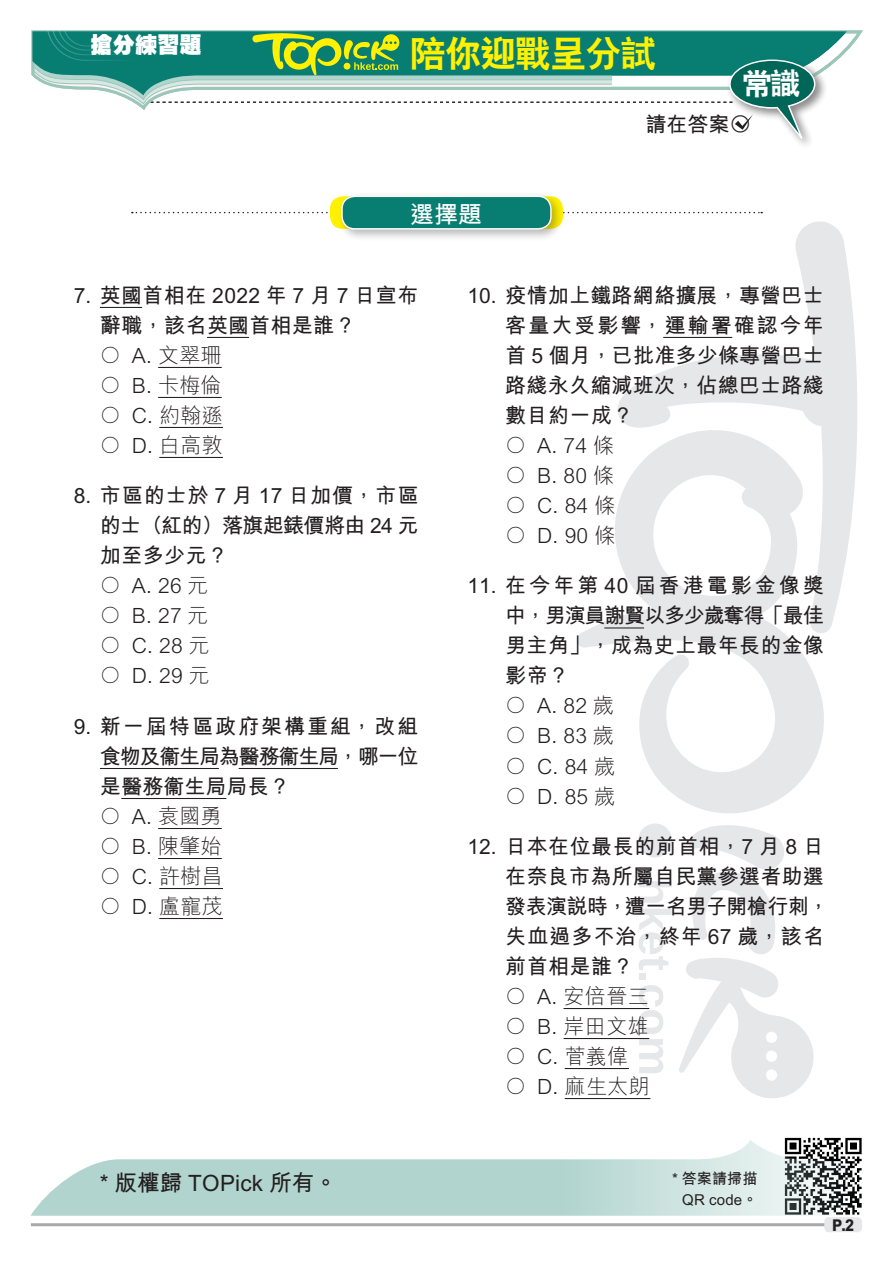
<style>
.page{position:relative;width:893px;height:1263px;background:#fff}
.page>*{position:absolute;margin:0;border:0;box-sizing:border-box;transform-origin:0 0}
.小題eq{font:36px "C Hei 2 Xbold HKSCS";letter-spacing:-.025em;color:#fff101}
.內文{font:30px "C Hei 2 Xbold HKSCS";color:#fff}
.增值題et{font:24px "M Hei Bold HKSCS";color:#fff}
.sf_內文{font:22.5px "M Hei Bold HKSCS";letter-spacing:.01em;color:#231f20}
.小題{font:22.2px "C Hei Ultra Bold HKSCS";color:#fff}
.Ex_Questions{font:21px/30px "M Hei Bold HKSCS";letter-spacing:.01em;color:#231f20;text-align:justify}
.Ex_Questions-2{font:21px "M Hei Light HKSCS";letter-spacing:.01em;color:#231f20}
.Ex_Questions-3{font:21px/30px "M Hei Bold HKSCS";letter-spacing:-.055em;color:#231f20}
.Ex_Questions-4{font:21px/30px "M Hei Bold HKSCS";letter-spacing:-.03em;color:#231f20}
.Ex_Questions-5{font:21px "M Hei Bold HKSCS";letter-spacing:.045em;color:#231f20}
.Ex_Questions-6{font:21px "M Hei Bold HKSCS";letter-spacing:.145em;color:#231f20}
.Ex_Questions-7{font:21px "M Hei Bold HKSCS";letter-spacing:.095em;color:#231f20}
._9_5pt撰文eq{font:21px "M Hei Bold HKSCS";color:#231f20}
.t1{font:16.2px "M Hei Xbold HKSCS";color:#231f20;scale:.9 1}
.sf_內文-2{font:15px "M Hei Bold HKSCS";letter-spacing:.01em;color:#231f20}
.s1{font-size:21.3px}
</style>
<div class="page">
<svg style="left:639px;top:881px;width:33px;height:22px"></svg>
<svg style="left:639px;top:909px;width:33px;height:61px"></svg>
<div style="left:639px;top:974px;width:7px;height:6px;background:#e6e7e9"></div>
<svg style="left:639px;top:985px;width:24px;height:88px"></svg>
<div style="left:638px;top:823px;width:34px;height:34px;background:#e6e7e9;border-radius:50%"></div>
<svg style="left:679px;top:825px;width:135px;height:273px"></svg>
<svg style="left:617px;top:221px;width:240px;height:411px"></svg>
<svg style="left:577px;top:430px;width:248px;height:383px"></svg>
<img style="left:784px;top:1137px;width:78px;height:71px">
<svg style="left:30px;top:1140px;width:831px;height:76px;fill:#b4d5cf"></svg>
<hr style="left:31px;top:1223px;width:831px;height:3px;background:#a8a9ad">
<div style="left:824px;top:1217px;width:38px;height:15px;background:#e6e7e9;border-radius:4px"></div>
<svg style="left:816px;top:31px;width:31px;height:38px"></svg>
<div style="left:726px;top:56px;width:101px;height:94px;background:#231f20;opacity:.32"></div>
<hr style="left:100px;top:307px;width:42px;height:1px;background:#231f20">
<hr style="left:207px;top:337px;width:42px;height:1px;background:#231f20">
<hr style="left:158px;top:367px;width:64px;height:1px;background:#231f20">
<hr style="left:158px;top:397px;width:64px;height:1px;background:#231f20">
<hr style="left:159px;top:427px;width:64px;height:1px;background:#231f20">
<hr style="left:159px;top:457px;width:64px;height:1px;background:#231f20">
<hr style="left:100px;top:768px;width:119px;height:1px;background:#231f20">
<hr style="left:239px;top:768px;width:99px;height:1px;background:#231f20">
<hr style="left:121px;top:798px;width:105px;height:1px;background:#231f20">
<hr style="left:158px;top:828px;width:64px;height:1px;background:#231f20">
<hr style="left:158px;top:858px;width:64px;height:1px;background:#231f20">
<hr style="left:159px;top:888px;width:64px;height:1px;background:#231f20">
<hr style="left:159px;top:918px;width:64px;height:1px;background:#231f20">
<hr style="left:663px;top:337px;width:69px;height:1px;background:#231f20">
<hr style="left:604px;top:627px;width:40px;height:1px;background:#231f20">
<hr style="left:564px;top:1008px;width:85px;height:1px;background:#231f20">
<hr style="left:564px;top:1038px;width:85px;height:1px;background:#231f20">
<hr style="left:565px;top:1068px;width:64px;height:1px;background:#231f20">
<hr style="left:565px;top:1098px;width:85px;height:1px;background:#231f20">
<svg style="left:31px;top:30px;width:785px;height:117px"></svg>
<svg style="left:132px;top:212px;width:630px;height:1px"></svg>
<div style="left:330px;top:196px;width:233px;height:33px;background:#fff101;border-radius:13px"></div>
<div style="left:337px;top:192px;width:227px;height:50px;background:#231f20;opacity:.32"></div>
<div style="left:342px;top:196px;width:209px;height:33px;background:#087e72;border-radius:13px"></div>
<div style="left:341px;top:196px;width:211px;height:34px;border:1px solid #fff;border-radius:13px"></div>
<p class="小題" style="left:91px;top:30px;width:113px">搶分練習題</p>
<p class="小題eq" style="left:410px;top:30px;width:248px">陪你迎戰呈分試</p>
<p class="內文" style="left:742px;top:64px;width:60px">常識</p>
<p class="增值題et" style="left:410px;top:197px;width:73px">選擇題</p>
<p class="_9_5pt撰文eq" style="left:646px;top:109px;width:107px">請在答案<span class="s1">○</span></p>
<p class="Ex_Questions" style="left:74px;top:279px;width:346px">7. 英國首相在 2022 年 7 月 7 日宣布</p>
<p class="Ex_Questions" style="left:100px;top:309px;width:257px">辭職，該名英國首相是誰？</p>
<p class="Ex_Questions-2" style="left:100px;top:340px;width:123px">○ A. 文翠珊</p>
<p class="Ex_Questions-2" style="left:100px;top:370px;width:123px">○ B. 卡梅倫</p>
<p class="Ex_Questions-2" style="left:100px;top:400px;width:124px">○ C. 約翰遜</p>
<p class="Ex_Questions-2" style="left:100px;top:430px;width:124px">○ D. 白高敦</p>
<p class="Ex_Questions-5" style="left:74px;top:480px;width:346px">8. 市區的士於 7 月 17 日加價，市區</p>
<p class="Ex_Questions-4" style="left:100px;top:509px;width:320px">的士（紅的）落旗起錶價將由 24 元加至多少元？</p>
<p class="Ex_Questions-2" style="left:100px;top:571px;width:110px">○ A. 26 元</p>
<p class="Ex_Questions-2" style="left:100px;top:601px;width:110px">○ B. 27 元</p>
<p class="Ex_Questions-2" style="left:100px;top:631px;width:111px">○ C. 28 元</p>
<p class="Ex_Questions-2" style="left:100px;top:661px;width:111px">○ D. 29 元</p>
<p class="Ex_Questions-7" style="left:74px;top:711px;width:346px">9. 新一屆特區政府架構重組，改組</p>
<p class="Ex_Questions-3" style="left:100px;top:740px;width:320px">食物及衞生局為醫務衞生局，哪一位是醫務衞生局局長？</p>
<p class="Ex_Questions-2" style="left:100px;top:801px;width:123px">○ A. 袁國勇</p>
<p class="Ex_Questions-2" style="left:100px;top:831px;width:123px">○ B. 陳肇始</p>
<p class="Ex_Questions-2" style="left:100px;top:861px;width:124px">○ C. 許樹昌</p>
<p class="Ex_Questions-2" style="left:100px;top:891px;width:124px">○ D. 盧寵茂</p>
<p class="Ex_Questions" style="left:468px;top:279px;width:358px">10. 疫情加上鐵路網絡擴展，專營巴士</p>
<p class="Ex_Questions" style="left:505px;top:309px;width:320px">客量大受影響，運輸署確認今年首 5 個月，已批准多少條專營巴士路綫永久縮減班次，佔總巴士路綫數目約一成？</p>
<p class="Ex_Questions-2" style="left:505px;top:430px;width:110px">○ A. 74 條</p>
<p class="Ex_Questions-2" style="left:505px;top:460px;width:110px">○ B. 80 條</p>
<p class="Ex_Questions-2" style="left:505px;top:490px;width:111px">○ C. 84 條</p>
<p class="Ex_Questions-2" style="left:505px;top:520px;width:111px">○ D. 90 條</p>
<p class="Ex_Questions-6" style="left:468px;top:570px;width:358px">11. 在今年第 40 屆香港電影金像獎</p>
<p class="Ex_Questions" style="left:505px;top:599px;width:320px">中，男演員謝賢以多少歲奪得「最佳男主角」，成為史上最年長的金像影帝？</p>
<p class="Ex_Questions-2" style="left:505px;top:691px;width:110px">○ A. 82 歲</p>
<p class="Ex_Questions-2" style="left:505px;top:721px;width:110px">○ B. 83 歲</p>
<p class="Ex_Questions-2" style="left:505px;top:751px;width:111px">○ C. 84 歲</p>
<p class="Ex_Questions-2" style="left:505px;top:781px;width:111px">○ D. 85 歲</p>
<p class="Ex_Questions" style="left:468px;top:830px;width:358px">12. 日本在位最長的前首相，7 月 8 日</p>
<p class="Ex_Questions" style="left:505px;top:860px;width:325px;text-align:left">在奈良市為所屬自民黨參選者助選發表演說時，遭一名男子開槍行刺，失血過多不治，終年 67 歲，該名前首相是誰？</p>
<p class="Ex_Questions-2" style="left:505px;top:981px;width:145px">○ A. 安倍晉三</p>
<p class="Ex_Questions-2" style="left:505px;top:1011px;width:145px">○ B. 岸田文雄</p>
<p class="Ex_Questions-2" style="left:505px;top:1041px;width:125px">○ C. 菅義偉</p>
<p class="Ex_Questions-2" style="left:505px;top:1071px;width:146px">○ D. 麻生太朗</p>
<p class="sf_內文" style="left:100px;top:1166px;width:239px">* 版權歸 TOPick 所有。</p>
<p class="sf_內文-2" style="left:672px;top:1167px;width:87px">* 答案請掃描</p>
<p class="sf_內文-2" style="left:682px;top:1188px;width:77px">QR code。</p>
<p class="t1" style="left:832px;top:1214px;width:26px">P.2</p>
</div>
